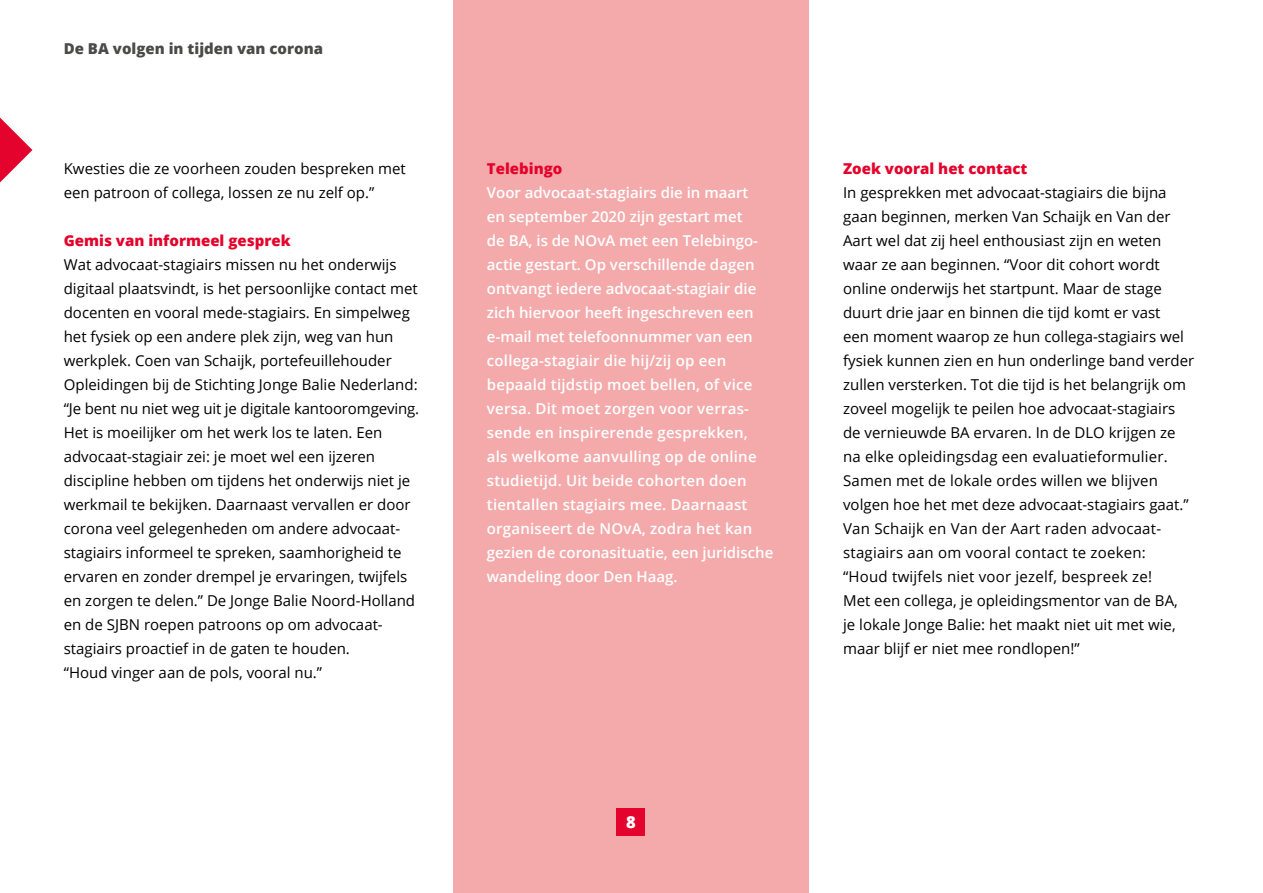
<style>
.page{position:relative;width:1263px;height:893px;background:#fff}
.page>*{position:absolute;margin:0;border:0;box-sizing:border-box;transform-origin:0 0}
.t1{font:800 16.5px "Open Sans";color:#fff}
._04_NOvA-Platte_teks{font:15px/24px "Open Sans";color:#000}
._04_NOvA-Platte_teks-2{font:600 15px/24px "Open Sans";color:#fff}
._06_NOvA-Tussenkop{font:800 15px "Open Sans";color:#e4032c}
._03b_NOvA-Chapeau{font:800 15px "Open Sans";color:#4a4a49}
</style>
<div class="page">
<div style="left:454px;top:0;width:355px;height:893px;background:#f4aaab"></div>
<svg style="left:0;top:118px;width:32px;height:64px"></svg>
<div style="left:616px;top:808px;width:29px;height:27px;background:#e4032c"></div>
<p class="_03b_NOvA-Chapeau" style="left:64px;top:37px;width:261px">De BA volgen in tijden van corona</p>
<p class="_04_NOvA-Platte_teks" style="left:64px;top:156px;width:344px">Kwesties die ze voorheen zouden bespreken met een patroon of collega, lossen ze nu zelf op.”</p>
<p class="_06_NOvA-Tussenkop" style="left:64px;top:229px;width:228px">Gemis van informeel gesprek</p>
<p class="_04_NOvA-Platte_teks" style="left:64px;top:252px;width:357px">Wat advocaat-stagiairs missen nu het onderwijs digitaal plaatsvindt, is het persoonlijke contact met docenten en vooral mede-stagiairs. En simpelweg het fysiek op een andere plek zijn, weg van hun werkplek. Coen van Schaijk, portefeuillehouder Opleidingen bij de Stichting Jonge Balie Nederland: “Je bent nu niet weg uit je digitale kantooromgeving.<br>Het is moeilijker om het werk los te laten. Een advocaat-stagiair zei: je moet wel een ijzeren discipline hebben om tijdens het onderwijs niet je werkmail te bekijken. Daarnaast vervallen er door corona veel gelegenheden om andere advocaat&shy;stagiairs informeel te spreken, saamhorigheid te ervaren en zonder drempel je ervaringen, twijfels en zorgen te delen.” De Jonge Balie Noord-Holland en de SJBN roepen patroons op om advocaat&shy;stagiairs proactief in de gaten te houden.<br>“Houd vinger aan de pols, vooral nu.”</p>
<p class="_06_NOvA-Tussenkop" style="left:487px;top:157px;width:77px">Telebingo</p>
<p class="_04_NOvA-Platte_teks-2" style="left:487px;top:180px;width:288px">Voor advocaat-stagiairs die in maart<br>en september 2020 zijn gestart met<br>de BA, is de NOvA met een Telebingo&shy;actie gestart. Op verschillende dagen ontvangt iedere advocaat-stagiair die zich hiervoor heeft ingeschreven een e-mail met telefoonnummer van een collega-stagiair die hij/zij op een bepaald tijdstip moet bellen, of vice versa. Dit moet zorgen voor verras&shy;sende en inspirerende gesprekken,<br>als welkome aanvulling op de online studietijd. Uit beide cohorten doen tientallen stagiairs mee. Daarnaast organiseert de NOvA, zodra het kan gezien de coronasituatie, een juridische wandeling door Den Haag.</p>
<p class="t1" style="left:626px;top:809px;width:11px">8</p>
<p class="_06_NOvA-Tussenkop" style="left:843px;top:157px;width:186px">Zoek vooral het contact</p>
<p class="_04_NOvA-Platte_teks" style="left:843px;top:180px;width:353px">In gesprekken met advocaat-stagiairs die bijna gaan beginnen, merken Van Schaijk en Van der Aart wel dat zij heel enthousiast zijn en weten waar ze aan beginnen. “Voor dit cohort wordt online onderwijs het startpunt. Maar de stage duurt drie jaar en binnen die tijd komt er vast<br>een moment waarop ze hun collega-stagiairs wel fysiek kunnen zien en hun onderlinge band verder zullen versterken. Tot die tijd is het belangrijk om zoveel mogelijk te peilen hoe advocaat-stagiairs de vernieuwde BA ervaren. In de DLO krijgen ze na elke opleidingsdag een evaluatieformulier.<br>Samen met de lokale ordes willen we blijven volgen hoe het met deze advocaat-stagiairs gaat.” Van Schaijk en Van der Aart raden advocaat&shy;stagiairs aan om vooral contact te zoeken: “Houd twijfels niet voor jezelf, bespreek ze!<br>Met een collega, je opleidingsmentor van de BA,<br>je lokale Jonge Balie: het maakt niet uit met wie, maar blijf er niet mee rondlopen!”</p>
</div>
